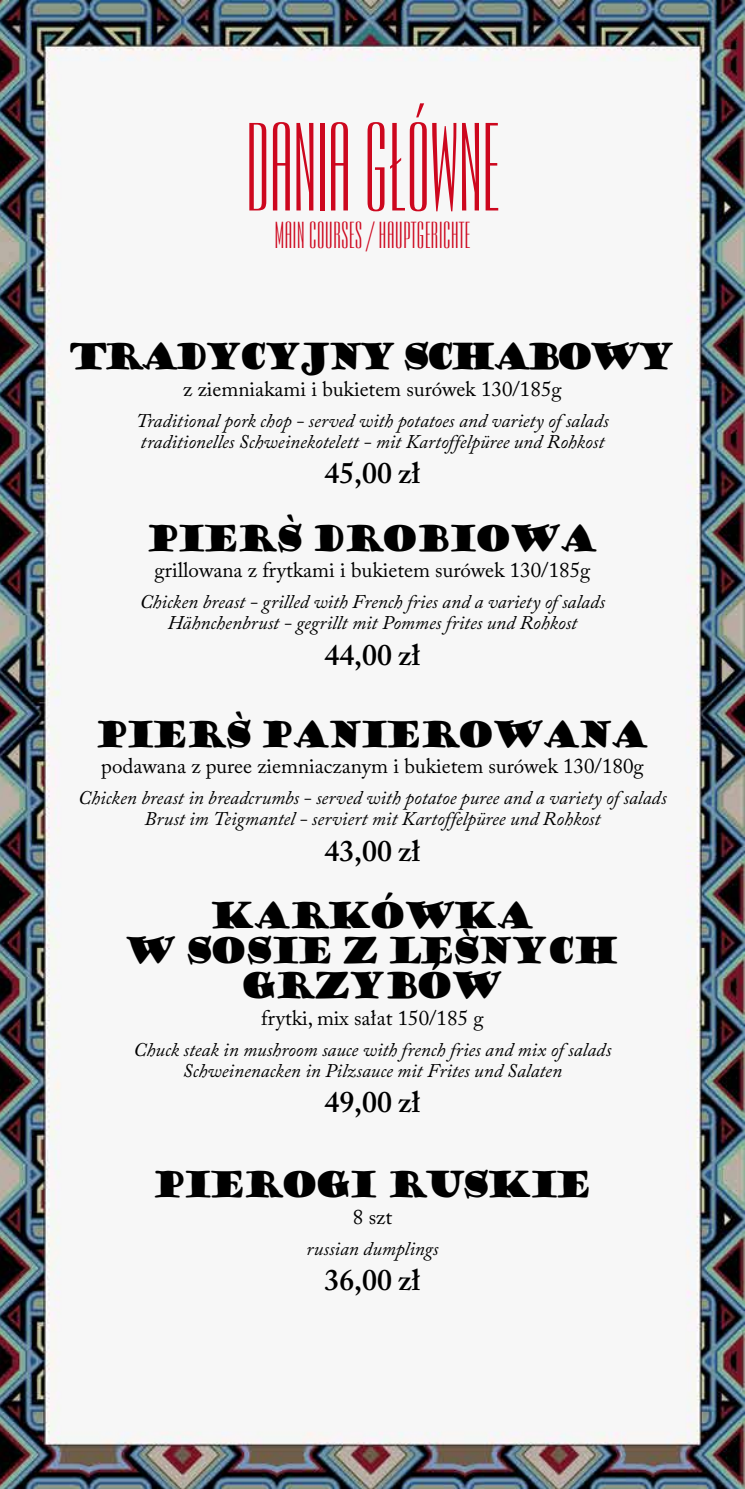
<style>
.page{position:relative;width:745px;height:1489px;background:#fff}
.page>*{position:absolute;margin:0;border:0;box-sizing:border-box;transform-origin:0 0}
.t1{font:87.5px "Empire PL";letter-spacing:-.025em;color:#cd071e;scale:.94 1}
.t2{font:35px/35px "Goudy Stout";letter-spacing:-.15em;color:#000;text-align:center;scale:.9 1}
.t3{font:35px "Goudy Stout";letter-spacing:-.21em;color:#000;scale:.9 1}
.t4{font:600 29.75px "Adobe Caslon Pro";color:#000}
.t5{font:26.25px "Empire PL";color:#cd071e}
.t6{font:21px "Adobe Caslon Pro";color:#000}
.t7{font:italic 19.25px/21px "Adobe Caslon Pro";color:#000;text-align:center}
</style>
<div class="page">
<img style="left:0;top:0;width:744px;height:1488px">
<h1 class="t1" style="left:245px;top:103px;width:272px">DANIA GŁÓWNE</h1>
<h3 class="t5" style="left:274px;top:215px;width:197px">MAIN COURSES / HAUPTGERICHTE</h3>
<h2 class="t3" style="left:67px;top:334px;width:679px">TRADYCYJNY SCHABOWY</h2>
<p class="t6" style="left:183px;top:376px;width:379px">z ziemniakami i bukietem surówek 130/185g</p>
<p class="t7" style="left:136px;top:409px;width:474px;text-align:left">Traditional pork chop - served with potatoes and variety of salads traditionelles Schweinekotelett - mit Kartoffelpüree und Rohkost</p>
<h3 class="t4" style="left:324px;top:455px;width:97px">45,00 zł</h3>
<h2 class="t2" style="left:145px;top:521px;width:505px">PIERS DROBIOWA</h2>
<p class="t6" style="left:154px;top:557px;width:437px">grillowana z frytkami i bukietem surówek 130/185g</p>
<p class="t7" style="left:140px;top:591px;width:467px">Chicken breast - grilled with French fries and a variety of salads<br>Hähnchenbrust - gegrillt mit Pommes frites und Rohkost</p>
<h3 class="t4" style="left:324px;top:637px;width:97px">44,00 zł</h3>
<h2 class="t2" style="left:277px;top:521px;width:30px">`</h2>
<h2 class="t2" style="left:226px;top:717px;width:30px">`</h2>
<h2 class="t2" style="left:95px;top:717px;width:618px">PIERS PANIEROWANA</h2>
<p class="t6" style="left:101px;top:753px;width:543px">podawana z puree ziemniaczanym i bukietem surówek 130/180g</p>
<p class="t7" style="left:78px;top:787px;width:589px">Chicken breast in breadcrumbs - served with potatoe puree and a variety of salads<br>Brust im Teigmantel - serviert mit Kartoffelpüree und Rohkost</p>
<h3 class="t4" style="left:324px;top:833px;width:97px">43,00 zł</h3>
<h2 class="t2" style="left:124px;top:899px;width:553px">KARKÓWKA<br>W SOSIE Z LESNYCH<br>GRZYBÓW</h2>
<p class="t6" style="left:261px;top:1005px;width:224px">frytki, mix sałat 150/185 g</p>
<p class="t7" style="left:133px;top:1038px;width:479px">Chuck steak in mushroom sauce with french fries and mix of salads<br>Schweinenacken in Pilzsauce mit Frites und Salaten</p>
<h3 class="t4" style="left:324px;top:1084px;width:97px">49,00 zł</h3>
<h2 class="t2" style="left:453px;top:934px;width:30px">`</h2>
<h2 class="t2" style="left:152px;top:1167px;width:491px">PIEROGI RUSKIE</h2>
<p class="t6" style="left:352px;top:1203px;width:41px">8 szt</p>
<p class="t7" style="left:306px;top:1237px;width:133px">russian dumplings</p>
<h3 class="t4" style="left:324px;top:1262px;width:97px">36,00 zł</h3>
</div>
